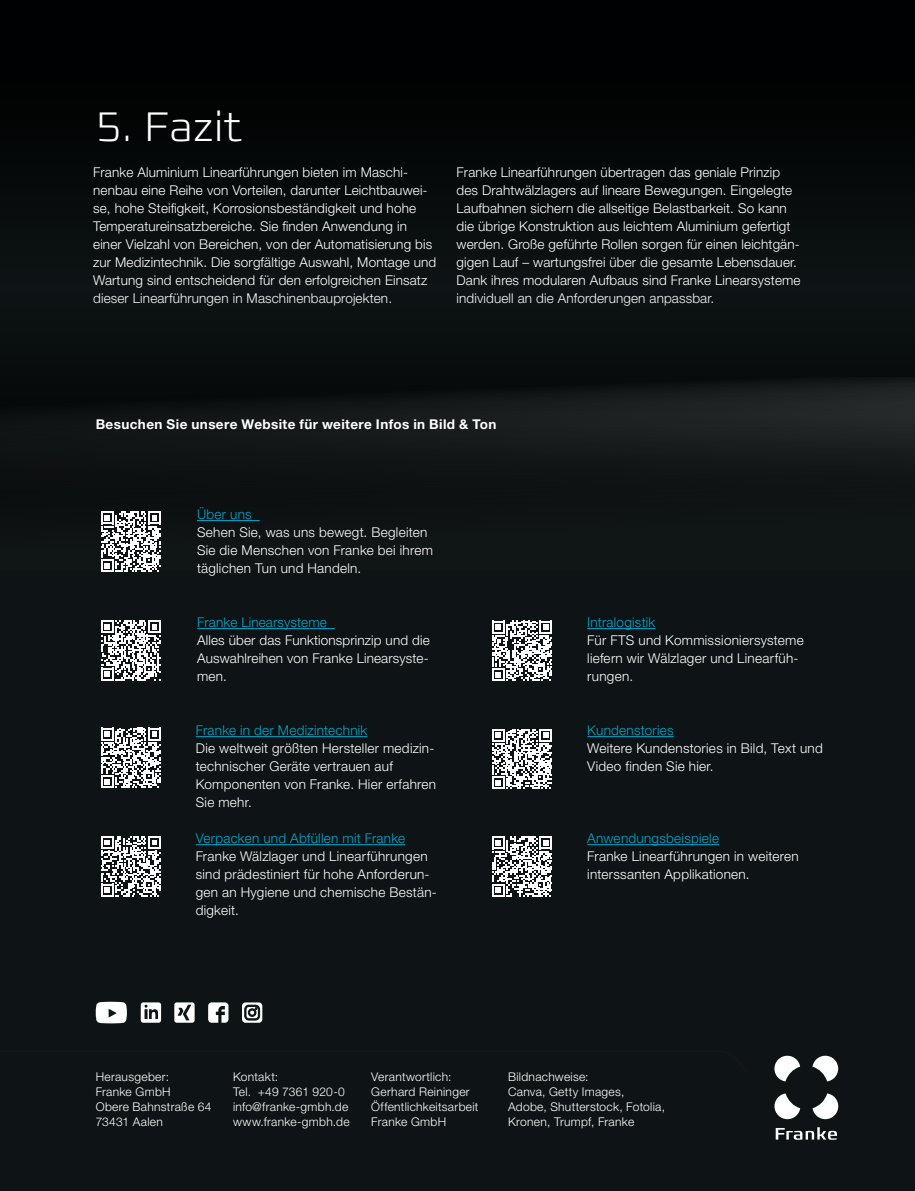
<style>
.page{position:relative;width:915px;height:1191px;background:#fff}
.page>*{position:absolute;margin:0;border:0;box-sizing:border-box;transform-origin:0 0}
.Headline_28_pt_schwarz{font:200 42px "Francker Std";letter-spacing:.01em;color:#fff}
.Headline_28_pt_schwarz-2{font:300 13.5px/18px "Helvetica Neue LT Std";letter-spacing:.01em;color:#fff}
.Fließtext_8_5pt_Light{font:300 13.5px/18px "Helvetica Neue LT Std";letter-spacing:.02em;color:#fff}
.Fließtext_8_5pt_Light-2{font:300 13.5px "Helvetica Neue LT Std";letter-spacing:.02em;color:#00a7cd}
.Fließtext_8_5pt_bold{font:700 13.5px "Helvetica Neue LT Std";letter-spacing:.03em;color:#fff}
.Fließtext_8_5pt_Light-3{font:300 12px/15px "Helvetica Neue LT Std";letter-spacing:.025em;color:#fff}
</style>
<div class="page">
<div style="left:0;top:0;width:914px;height:1191px;background:#0e1415"></div>
<svg style="left:775px;top:1127px;width:61px;height:12px"></svg>
<svg style="left:812px;top:1055px;width:25px;height:26px"></svg>
<svg style="left:774px;top:1055px;width:25px;height:26px"></svg>
<svg style="left:812px;top:1093px;width:26px;height:26px"></svg>
<svg style="left:774px;top:1093px;width:25px;height:26px"></svg>
<svg style="left:141px;top:1002px;width:20px;height:20px"></svg>
<svg style="left:174px;top:1002px;width:20px;height:20px"></svg>
<svg style="left:208px;top:1002px;width:20px;height:20px"></svg>
<svg style="left:242px;top:1002px;width:20px;height:20px"></svg>
<svg style="left:244px;top:1005px;width:16px;height:15px"></svg>
<svg style="left:96px;top:1001px;width:31px;height:22px"></svg>
<div style="left:0;top:0;width:914px;height:285px;background:#040607"></div>
<div style="left:0;top:291px;width:914px;height:284px;background:#0a1010"></div>
<div style="left:0;top:377px;width:914px;height:198px;background:linear-gradient(to right,#0c1010,#161b1b)"></div>
<hr style="left:197px;top:520px;width:62px;height:1px;background:#00a7cd">
<hr style="left:196px;top:736px;width:171px;height:1px;background:#00a7cd">
<hr style="left:197px;top:628px;width:137px;height:1px;background:#00a7cd">
<hr style="left:196px;top:844px;width:209px;height:1px;background:#00a7cd">
<svg style="left:101px;top:511px;width:60px;height:61px"></svg>
<svg style="left:101px;top:620px;width:60px;height:60px"></svg>
<svg style="left:101px;top:727px;width:60px;height:61px"></svg>
<svg style="left:101px;top:836px;width:60px;height:60px"></svg>
<hr style="left:587px;top:736px;width:86px;height:1px;background:#00a7cd">
<hr style="left:587px;top:844px;width:131px;height:1px;background:#00a7cd">
<hr style="left:587px;top:628px;width:68px;height:1px;background:#00a7cd">
<svg style="left:492px;top:620px;width:60px;height:61px"></svg>
<svg style="left:492px;top:836px;width:60px;height:61px"></svg>
<svg style="left:492px;top:729px;width:60px;height:60px"></svg>
<p class="Headline_28_pt_schwarz" style="left:96px;top:101px;width:148px">5. Fazit</p>
<p class="Headline_28_pt_schwarz-2" style="left:93px;top:163px;width:344px">Franke Aluminium Linearführungen bieten im Maschi&shy;nenbau eine Reihe von Vorteilen, darunter Leichtbauwei&shy;se, hohe Steifigkeit, Korrosionsbeständigkeit und hohe Temperatureinsatzbereiche. Sie finden Anwendung in einer Vielzahl von Bereichen, von der Automatisierung bis zur Medizintechnik. Die sorgfältige Auswahl, Montage und Wartung sind entscheidend für den erfolgreichen Einsatz dieser Linearführungen in Maschinenbauprojekten.</p>
<p class="Headline_28_pt_schwarz-2" style="left:456px;top:163px;width:345px">Franke Linearführungen übertragen das geniale Prinzip des Drahtwälzlagers auf lineare Bewegungen. Eingelegte Laufbahnen sichern die allseitige Belastbarkeit. So kann die übrige Konstruktion aus leichtem Aluminium gefertigt werden. Große geführte Rollen sorgen für einen leichtgän&shy;gigen Lauf – wartungsfrei über die gesamte Lebensdauer.<br>Dank ihres modularen Aufbaus sind Franke Linearsysteme individuell an die Anforderungen anpassbar.</p>
<p class="Fließtext_8_5pt_bold" style="left:96px;top:416px;width:402px">Besuchen Sie unsere Website für weitere Infos in Bild &amp; Ton</p>
<p class="Fließtext_8_5pt_Light-2" style="left:197px;top:506px;width:56px">Über uns</p>
<p class="Fließtext_8_5pt_Light" style="left:197px;top:523px;width:237px">Sehen Sie, was uns bewegt. Begleiten<br>Sie die Menschen von Franke bei ihrem täglichen Tun und Handeln.</p>
<p class="Fließtext_8_5pt_Light-2" style="left:197px;top:614px;width:131px">Franke Linearsysteme</p>
<p class="Fließtext_8_5pt_Light" style="left:197px;top:631px;width:234px;text-align:justify">Alles über das Funktionsprinzip und die Auswahlreihen von Franke Linearsyste&shy;men.</p>
<p class="Fließtext_8_5pt_Light-2" style="left:196px;top:722px;width:173px">Franke in der Medizintechnik</p>
<p class="Fließtext_8_5pt_Light" style="left:196px;top:739px;width:242px">Die weltweit größten Hersteller medizin&shy;technischer Geräte vertrauen auf<br>Komponenten von Franke. Hier erfahren<br>Sie mehr.</p>
<p class="Fließtext_8_5pt_Light-2" style="left:196px;top:830px;width:211px">Verpacken und Abfüllen mit Franke</p>
<p class="Fließtext_8_5pt_Light" style="left:196px;top:847px;width:242px">Franke Wälzlager und Linearführungen sind prädestiniert für hohe Anforderun&shy;gen an Hygiene und chemische Bestän&shy;digkeit.</p>
<p class="Fließtext_8_5pt_Light-2" style="left:587px;top:614px;width:69px">Intralogistik</p>
<p class="Fließtext_8_5pt_Light" style="left:587px;top:631px;width:218px">Für FTS und Kommissioniersysteme liefern wir Wälzlager und Linearfüh&shy;rungen.</p>
<p class="Fließtext_8_5pt_Light-2" style="left:587px;top:722px;width:88px">Kundenstories</p>
<p class="Fließtext_8_5pt_Light" style="left:587px;top:739px;width:237px">Weitere Kundenstories in Bild, Text und<br>Video finden Sie hier.</p>
<p class="Fließtext_8_5pt_Light-2" style="left:587px;top:830px;width:133px">Anwendungsbeispiele</p>
<p class="Fließtext_8_5pt_Light" style="left:587px;top:847px;width:213px">Franke Linearführungen in weiteren interssanten Applikationen.</p>
<p class="Fließtext_8_5pt_Light-3" style="left:96px;top:1068px;width:75px">Herausgeber:</p>
<p class="Fließtext_8_5pt_Light-3" style="left:96px;top:1083px;width:76px">Franke GmbH</p>
<p class="Fließtext_8_5pt_Light-3" style="left:96px;top:1098px;width:117px">Obere Bahnstraße 64</p>
<p class="Fließtext_8_5pt_Light-3" style="left:96px;top:1113px;width:69px">73431 Aalen</p>
<p class="Fließtext_8_5pt_Light-3" style="left:233px;top:1068px;width:47px">Kontakt:</p>
<p class="Fließtext_8_5pt_Light-3" style="left:233px;top:1083px;width:113px">Tel. +49 7361 920-0</p>
<p class="Fließtext_8_5pt_Light-3" style="left:233px;top:1098px;width:117px">info@franke-gmbh.de</p>
<p class="Fließtext_8_5pt_Light-3" style="left:233px;top:1113px;width:118px">www.franke-gmbh.de</p>
<p class="Fließtext_8_5pt_Light-3" style="left:371px;top:1068px;width:82px">Verantwortlich:</p>
<p class="Fließtext_8_5pt_Light-3" style="left:371px;top:1083px;width:100px">Gerhard Reininger</p>
<p class="Fließtext_8_5pt_Light-3" style="left:371px;top:1098px;width:109px">Öffentlichkeitsarbeit</p>
<p class="Fließtext_8_5pt_Light-3" style="left:371px;top:1113px;width:76px">Franke GmbH</p>
<p class="Fließtext_8_5pt_Light-3" style="left:508px;top:1068px;width:82px">Bildnachweise:</p>
<p class="Fließtext_8_5pt_Light-3" style="left:508px;top:1083px;width:158px">Canva, Getty Images,<br>Adobe, Shutterstock, Fotolia,<br>Kronen, Trumpf, Franke</p>
</div>
